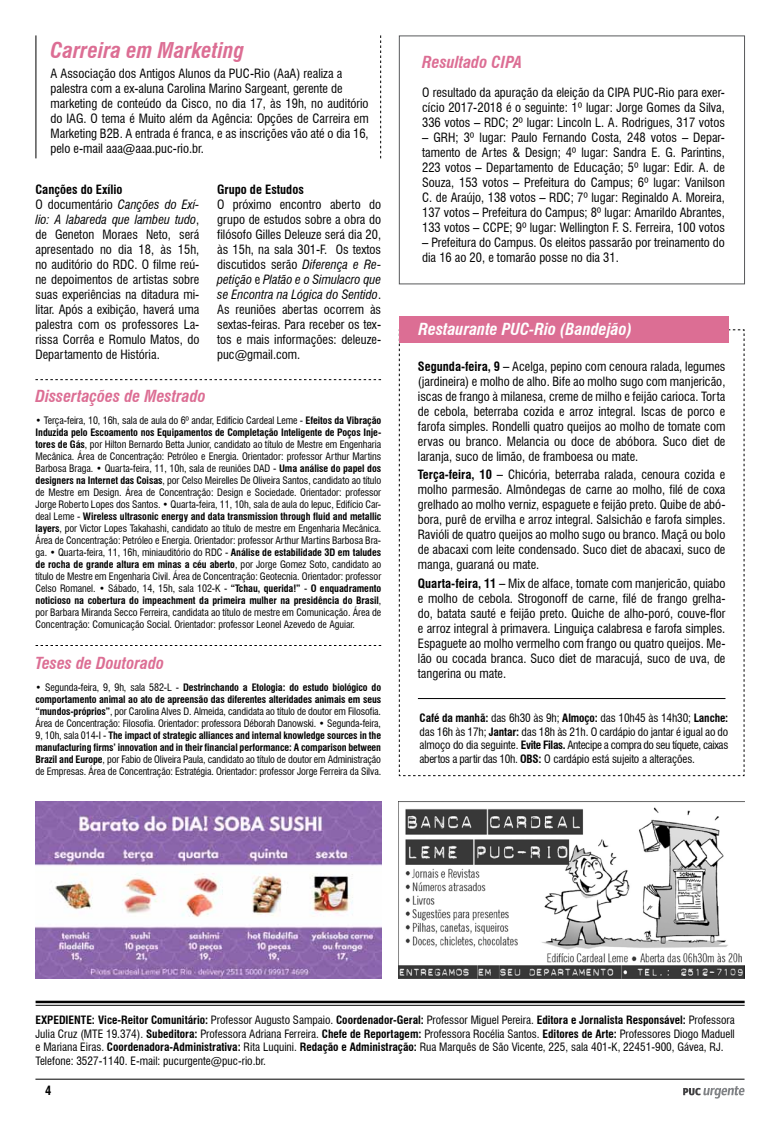
<style>
.page{position:relative;width:780px;height:1134px;background:#fff}
.page>*{position:absolute;margin:0;border:0;box-sizing:border-box;transform-origin:0 0}
.t1{font:italic 700 condensed 21.25px "Swiss 721 BT";color:#dc6e94}
.t2{font:italic 700 condensed 16.25px "Swiss 721 BT";color:#dc6e94}
.t3{font:italic 700 condensed 16.25px "Swiss 721 BT";color:#fff}
.t4{font:condensed 12.5px/15px "Swiss 721 BT";color:#000;text-align:justify}
.t5{font:700 condensed 12.5px "Swiss 721 BT";color:#000}
.t6{font:condensed 11.25px/13.5px "Swiss 721 BT";color:#000}
.t7{font:condensed 10px/12px "Swiss 721 BT";letter-spacing:-.005em;color:#000;text-align:justify}
.s1{font-weight:700}
.s2{font-style:italic}
</style>
<div class="page">
<hr style="left:35px;top:1079px;width:709px;height:1px;background:#000">
<svg style="left:683px;top:1086px;width:61px;height:12px"></svg>
<img style="left:399px;top:802px;width:345px;height:177px">
<hr style="left:36px;top:1001px;width:708px;height:2px;background:#000">
<hr style="left:36px;top:1005px;width:708px;height:1px;background:#000">
<img style="left:35px;top:801px;width:346px;height:178px">
<svg style="left:398px;top:329px;width:347px;height:448px"></svg>
<div style="left:399px;top:316px;width:329px;height:26px;background:#dc6e94"></div>
<hr style="left:418px;top:698px;width:307px;height:1px;background:#000">
<svg style="left:35px;top:379px;width:346px;height:1px"></svg>
<svg style="left:36px;top:645px;width:345px;height:1px"></svg>
<hr style="left:35px;top:35px;width:1px;height:123px;background:#000">
<svg style="left:380px;top:35px;width:1px;height:123px"></svg>
<div style="left:399px;top:35px;width:346px;height:249px;border:1px solid #58595b"></div>
<h1 class="t1" style="left:51px;top:37px;width:195px">Carreira em Marketing</h1>
<p class="t4" style="left:51px;top:66px;width:320px;text-align:left">A Associação dos Antigos Alunos da PUC-Rio (AaA) realiza a palestra com a ex-aluna Carolina Marino Sargeant, gerente de marketing de conteúdo da Cisco, no dia 17, às 19h, no auditório do IAG. O tema é Muito além da Agência: Opções de Carreira em Marketing B2B. A entrada é franca, e as inscrições vão até o dia 16, pelo e-mail aaa@aaa.puc-rio.br.</p>
<p class="t4" style="left:35px;top:182px;width:165px;text-align:left"><span class="s1">Canções do Exílio<br></span>O documentário <span class="s2">Canções do Exí&shy;lio: A labareda que lambeu tudo</span>, de Geneton Moraes Neto, será apresentado no dia 18, às 15h, no auditório do RDC. O filme reú&shy;ne depoimentos de artistas sobre suas experiências na ditadura mi&shy;litar. Após a exibição, haverá uma palestra com os professores La&shy;rissa Corrêa e Romulo Matos, do<br>Departamento de História.</p>
<p class="t5" style="left:217px;top:182px;width:88px">Grupo de Estudos</p>
<p class="t4" style="left:217px;top:197px;width:165px">O próximo encontro aberto do grupo de estudos sobre a obra do filósofo Gilles Deleuze será dia 20, às 15h, na sala 301-F. Os textos discutidos serão <span class="s2">Diferença e Re&shy;petição</span> e <span class="s2">Platão e o Simulacro que se Encontra na Lógica do Sentido</span>.<br>As reuniões abertas ocorrem às sextas-feiras. Para receber os tex&shy;tos e mais informações: deleuze&shy;puc@gmail.com.</p>
<h2 class="t2" style="left:35px;top:387px;width:172px">Dissertações de Mestrado</h2>
<p class="t7" style="left:36px;top:414px;width:347px">• Terça-feira, 10, 16h, sala de aula do 6º andar, Edifício Cardeal Leme - <span class="s1">Efeitos da Vibração Induzida pelo Escoamento nos Equipamentos de Completação Inteligente de Poços Inje&shy;tores de Gás</span>, por Hilton Bernardo Betta Junior, candidato ao título de Mestre em Engenharia Mecânica. Área de Concentração: Petróleo e Energia. Orientador: professor Arthur Martins Barbosa Braga. • Quarta-feira, 11, 10h, sala de reuniões DAD - <span class="s1">Uma análise do papel dos designers na Internet das Coisas</span>, por Celso Meirelles De Oliveira Santos, candidato ao título de Mestre em Design. Área de Concentração: Design e Sociedade. Orientador: professor Jorge Roberto Lopes dos Santos. • Quarta-feira, 11, 10h, sala de aula do Iepuc, Edifício Car&shy;deal Leme - <span class="s1">Wireless ultrasonic energy and data transmission through fluid and metallic layers</span>, por Victor Lopes Takahashi, candidato ao título de mestre em Engenharia Mecânica.<br>Área de Concentração: Petróleo e Energia. Orientador: professor Arthur Martins Barbosa Bra&shy;ga. • Quarta-feira, 11, 16h, miniauditório do RDC - <span class="s1">Análise de estabilidade 3D em taludes de rocha de grande altura em minas a céu aberto</span>, por Jorge Gomez Soto, candidato ao título de Mestre em Engenharia Civil. Área de Concentração: Geotecnia. Orientador: professor Celso Romanel. • Sábado, 14, 15h, sala 102-K - <span class="s1">“Tchau, querida!”</span> - <span class="s1">O enquadramento noticioso na cobertura do impeachment da primeira mulher na presidência do Brasil</span>, por Barbara Miranda Secco Ferreira, candidata ao título de mestre em Comunicação. Área de Concentração: Comunicação Social. Orientador: professor Leonel Azevedo de Aguiar.</p>
<h2 class="t2" style="left:36px;top:654px;width:130px">Teses de Doutorado</h2>
<p class="t7" style="left:35px;top:681px;width:347px">• Segunda-feira, 9, 9h, sala 582-L - <span class="s1">Destrinchando a Etologia: do estudo biológico do comportamento animal ao ato de apreensão das diferentes alteridades animais em seus “mundos-próprios”</span>, por Carolina Alves D. Almeida, candidata ao título de doutor em Filosofia.<br>Área de Concentração: Filosofia. Orientador: professora Déborah Danowski. • Segunda-feira, 9, 10h, sala 014-I - <span class="s1">The impact of strategic alliances and internal knowledge sources in the manufacturing firms’ innovation and in their financial performance: A comparison between Brazil and Europe</span>, por Fabio de Oliveira Paula, candidato ao título de doutor em Administração de Empresas. Área de Concentração: Estratégia. Orientador: professor Jorge Ferreira da Silva.</p>
<h2 class="t2" style="left:422px;top:52px;width:101px">Resultado CIPA</h2>
<p class="t4" style="left:422px;top:85px;width:304px">O resultado da apuração da eleição da CIPA PUC-Rio para exer&shy;cício 2017-2018 é o seguinte: 1º lugar: Jorge Gomes da Silva, 336 votos – RDC; 2º lugar: Lincoln L. A. Rodrigues, 317 votos</p>
<p class="t4" style="left:422px;top:130px;width:304px">– GRH; 3º lugar: Paulo Fernando Costa, 248 votos – Depar&shy;tamento de Artes &amp; Design; 4º lugar: Sandra E. G. Parintins, 223 votos – Departamento de Educação; 5º lugar: Edir. A. de Souza, 153 votos – Prefeitura do Campus; 6º lugar: Vanilson C. de Araújo, 138 votos – RDC; 7º lugar: Reginaldo A. Moreira, 137 votos – Prefeitura do Campus; 8º lugar: Amarildo Abrantes, 133 votos – CCPE; 9º lugar: Wellington F. S. Ferreira, 100 votos</p>
<p class="t4" style="left:422px;top:235px;width:304px">– Prefeitura do Campus. Os eleitos passarão por treinamento do dia 16 ao 20, e tomarão posse no dia 31.</p>
<h2 class="t3" style="left:418px;top:319px;width:215px">Restaurante PUC-Rio (Bandejão)</h2>
<p class="t4" style="left:418px;top:358px;width:309px"><span class="s1">Segunda-feira, 9 –</span> Acelga, pepino com cenoura ralada, legumes (jardineira) e molho de alho. Bife ao molho sugo com manjericão, iscas de frango à milanesa, creme de milho e feijão carioca. Torta de cebola, beterraba cozida e arroz integral. Iscas de porco e farofa simples. Rondelli quatro queijos ao molho de tomate com ervas ou branco. Melancia ou doce de abóbora. Suco diet de laranja, suco de limão, de framboesa ou mate.</p>
<p class="t4" style="left:418px;top:467px;width:309px"><span class="s1">Terça-feira, 10 –</span> Chicória, beterraba ralada, cenoura cozida e molho parmesão. Almôndegas de carne ao molho, filé de coxa grelhado ao molho verniz, espaguete e feijão preto. Quibe de abó&shy;bora, purê de ervilha e arroz integral. Salsichão e farofa simples.<br>Ravióli de quatro queijos ao molho sugo ou branco. Maçã ou bolo de abacaxi com leite condensado. Suco diet de abacaxi, suco de manga, guaraná ou mate.</p>
<p class="t4" style="left:418px;top:576px;width:309px"><span class="s1">Quarta-feira, 11 –</span> Mix de alface, tomate com manjericão, quiabo e molho de cebola. Strogonoff de carne, filé de frango grelha&shy;do, batata sauté e feijão preto. Quiche de alho-poró, couve-flor e arroz integral à primavera. Linguiça calabresa e farofa simples.<br>Espaguete ao molho vermelho com frango ou quatro queijos. Me&shy;lão ou cocada branca. Suco diet de maracujá, suco de uva, de tangerina ou mate.</p>
<p class="t6" style="left:419px;top:711px;width:310px;text-align:justify"><span class="s1">Café da manhã:</span> das 6h30 às 9h; <span class="s1">Almoço:</span> das 10h45 às 14h30; <span class="s1">Lanche: </span>das 16h às 17h; <span class="s1">Jantar:</span> das 18h às 21h. O cardápio do jantar é igual ao do almoço do dia seguinte. <span class="s1">Evite Filas.</span> Antecipe a compra do seu tíquete, caixas abertos a partir das 10h. <span class="s1">OBS:</span> O cardápio está sujeito a alterações.</p>
<p class="t6" style="left:36px;top:1013px;width:700px"><span class="s1">EXPEDIENTE: Vice-Reitor Comunitário:</span> Professor Augusto Sampaio. <span class="s1">Coordenador-Geral:</span> Professor Miguel Pereira. <span class="s1">Editora e Jornalista Responsável:</span> Professora Julia Cruz (MTE 19.374). <span class="s1">Subeditora:</span> Professora Adriana Ferreira. <span class="s1">Chefe de Reportagem:</span> Professora Rocélia Santos. <span class="s1">Editores de Arte:</span> Professores Diogo Maduell e Mariana Eiras. <span class="s1">Coordenadora-Administrativa:</span> Rita Luquini. <span class="s1">Redação e Administração:</span> Rua Marquês de São Vicente, 225, sala 401-K, 22451-900, Gávea, RJ.<br>Telefone: 3527-1140. E-mail: pucurgente@puc-rio.br.</p>
<p class="t5" style="left:45px;top:1083px;width:8px">4</p>
</div>
